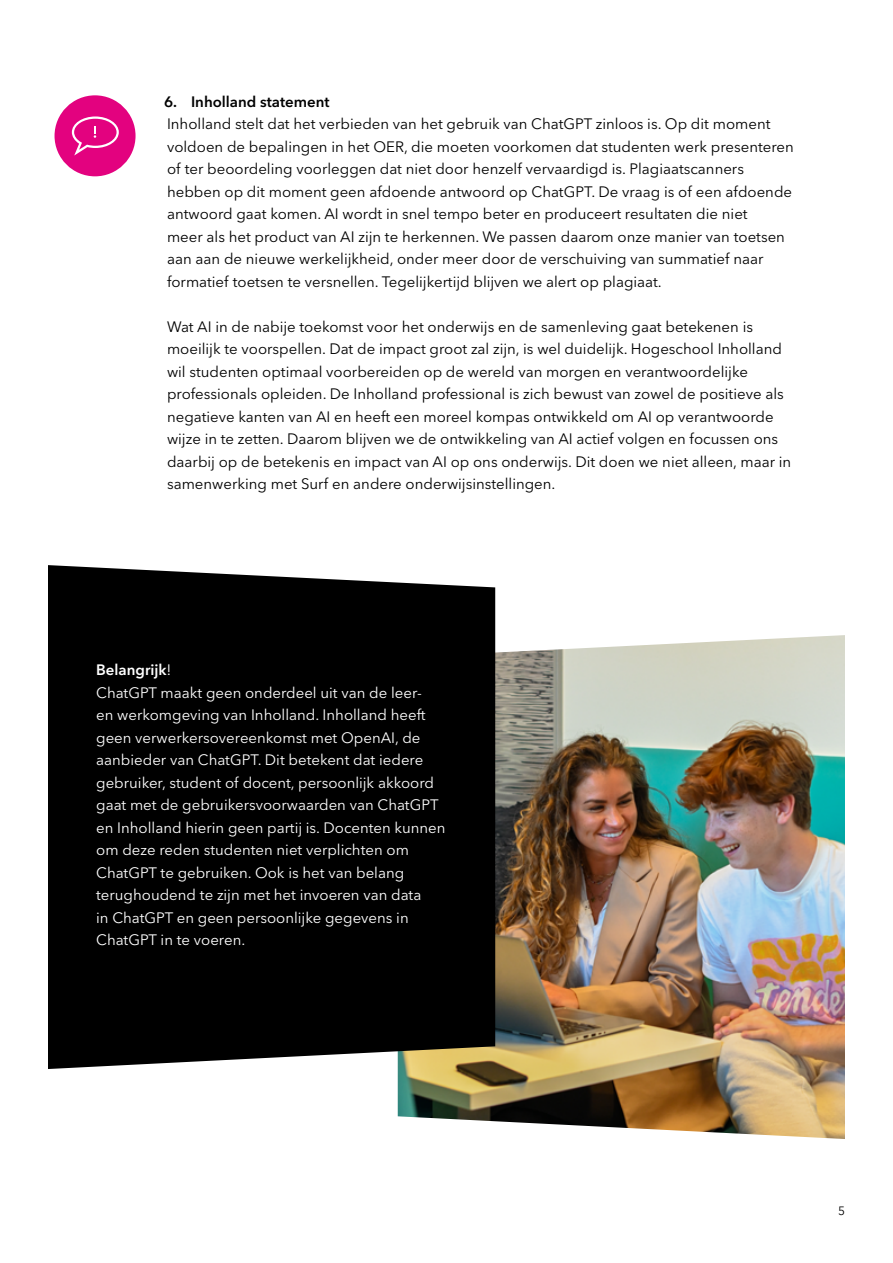
<style>
.page{position:relative;width:893px;height:1263px;background:#fff}
.page>*{position:absolute;margin:0;border:0;box-sizing:border-box;transform-origin:0 0}
.t1{font:15px/22.5px "Avenir Next LT Pro";color:#000}
.t2{font:15px/22.5px "Avenir Next LT Pro";color:#fff}
.t3{font:600 15px "Avenir Next LT Pro";color:#000}
.t4{font:12px "Avenir Next LT Pro";color:#000}
.s1{font-weight:600}
</style>
<div class="page">
<img style="left:398px;top:635px;width:447px;height:504px">
<div style="left:55px;top:95px;width:81px;height:81px;background:#e3027f;border-radius:50%"></div>
<svg style="left:72px;top:116px;width:47px;height:40px"></svg>
<div style="left:48px;top:565px;width:447px;height:504px;background:#000"></div>
<p class="t3" style="left:164px;top:92px;width:167px">6. Inholland statement</p>
<p class="t1" style="left:167px;top:113px;width:628px">Inholland stelt dat het verbieden van het gebruik van ChatGPT zinloos is. Op dit moment voldoen de bepalingen in het OER, die moeten voorkomen dat studenten werk presenteren of ter beoordeling voorleggen dat niet door henzelf vervaardigd is. Plagiaatscanners hebben op dit moment geen afdoende antwoord op ChatGPT. De vraag is of een afdoende antwoord gaat komen. AI wordt in snel tempo beter en produceert resultaten die niet<br>meer als het product van AI zijn te herkennen. We passen daarom onze manier van toetsen aan aan de nieuwe werkelijkheid, onder meer door de verschuiving van summatief naar formatief toetsen te versnellen. Tegelijkertijd blijven we alert op plagiaat.</p>
<p class="t1" style="left:167px;top:315px;width:626px">Wat AI in de nabije toekomst voor het onderwijs en de samenleving gaat betekenen is moeilijk te voorspellen. Dat de impact groot zal zijn, is wel duidelijk. Hogeschool Inholland wil studenten optimaal voorbereiden op de wereld van morgen en verantwoordelijke professionals opleiden. De Inholland professional is zich bewust van zowel de positieve als negatieve kanten van AI en heeft een moreel kompas ontwikkeld om AI op verantwoorde wijze in te zetten. Daarom blijven we de ontwikkeling van AI actief volgen en focussen ons daarbij op de betekenis en impact van AI op ons onderwijs. Dit doen we niet alleen, maar in samenwerking met Surf en andere onderwijsinstellingen.</p>
<p class="t2" style="left:96px;top:659px;width:351px"><span class="s1">Belangrijk</span>!<br>ChatGPT maakt geen onderdeel uit van de leer-<br>en werkomgeving van Inholland. Inholland heeft geen verwerkersovereenkomst met OpenAI, de aanbieder van ChatGPT. Dit betekent dat iedere gebruiker, student of docent, persoonlijk akkoord gaat met de gebruikersvoorwaarden van ChatGPT en Inholland hierin geen partij is. Docenten kunnen om deze reden studenten niet verplichten om ChatGPT te gebruiken. Ook is het van belang terughoudend te zijn met het invoeren van data<br>in ChatGPT en geen persoonlijke gegevens in ChatGPT in te voeren.</p>
<p class="t4" style="left:838px;top:1203px;width:8px">5</p>
</div>
